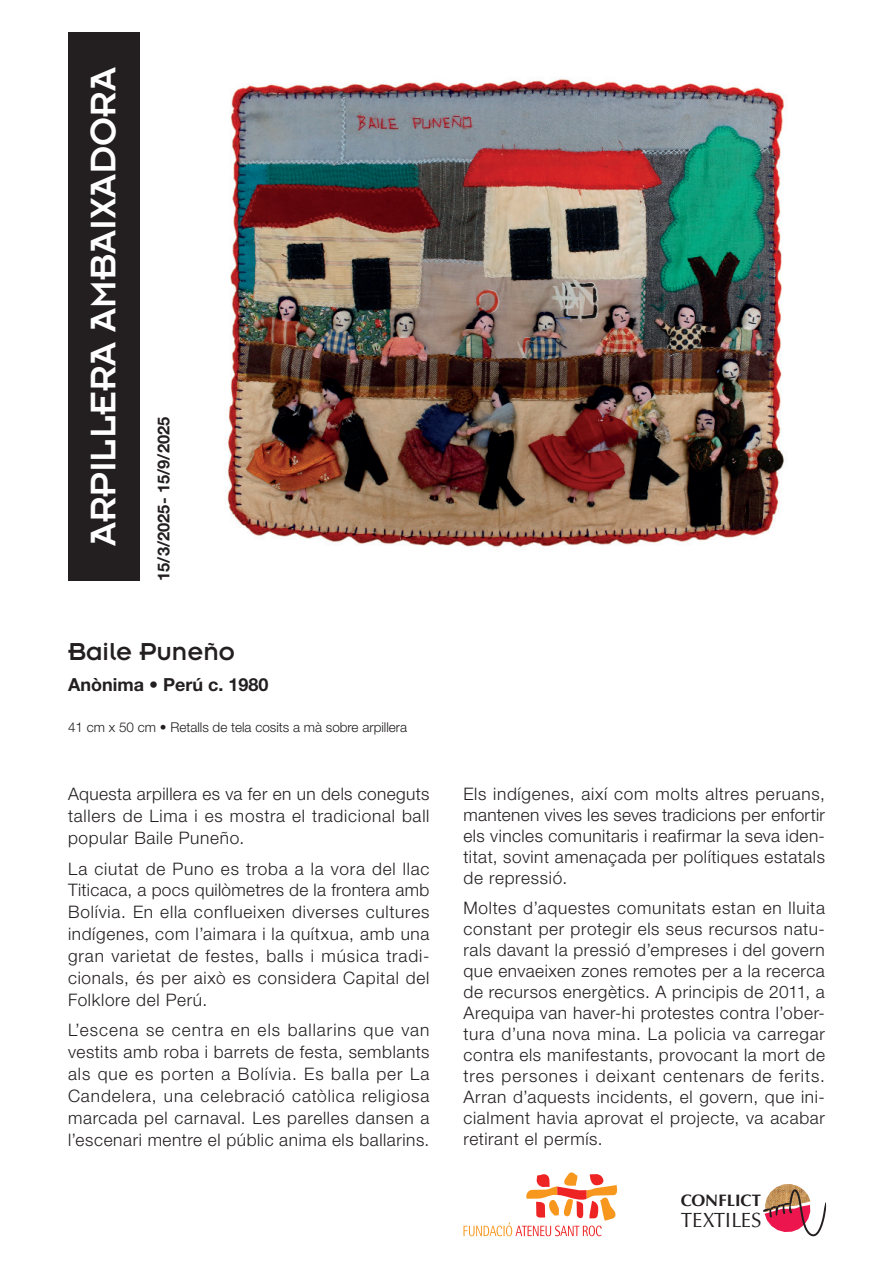
<style>
.page{position:relative;width:893px;height:1263px;background:#fff}
.page>*{position:absolute;margin:0;border:0;box-sizing:border-box;transform-origin:0 0}
.t1{font:39.15px "Insignia";color:#fff}
.t2{font:27px "Insignia";color:#231f20}
.t3{font:20.7px "Optima";letter-spacing:-.005em;color:#231f20}
.t4{font:700 18px "Helvetica Neue";color:#231f20}
.t5{font:300 17.25px/21px "Helvetica Neue";letter-spacing:.04em;color:#231f20;text-align:justify}
.t6{font:700 16.65px "Optima";color:#231f20}
.t7{font:700 16.5px "Helvetica Neue";color:#231f20}
.t8{font:300 13.5px "Helvetica Neue";color:#231f20}
</style>
<div class="page">
<div style="left:68px;top:33px;width:71px;height:548px;background:#231f20"></div>
<svg style="left:463px;top:1172px;width:154px;height:64px"></svg>
<img style="left:774px;top:1184px;width:28px;height:5px">
<svg style="left:763px;top:1189px;width:63px;height:47px"></svg>
<img style="left:227px;top:79px;width:558px;height:469px">
<h1 class="t1" style="left:83px;top:546px;width:480px;rotate:-90deg">ARPILLERA AMBAIXADORA</h1>
<p class="t7" style="left:153px;top:581px;width:166px;rotate:-90deg">15/3/2025- 15/9/2025</p>
<h2 class="t2" style="left:68px;top:637px;width:168px">Baile Puneño</h2>
<p class="t4" style="left:68px;top:673px;width:202px">Anònima • Perú c. 1980</p>
<p class="t8" style="left:68px;top:719px;width:341px">41 cm x 50 cm • Retalls de tela cosits a mà sobre arpillera</p>
<p class="t5" style="left:68px;top:783px;width:363px;line-height:21.9px">Aquesta arpillera es va fer en un dels coneguts tallers de Lima i es mostra el tradicional ball popular Baile Puneño.</p>
<p class="t5" style="left:68px;top:857px;width:363px;line-height:21.9px">La ciutat de Puno es troba a la vora del llac Titicaca, a pocs quilòmetres de la frontera amb Bolívia. En ella conflueixen diverses cultures indígenes, com l’aimara i la quítxua, amb una gran varietat de festes, balls i música tradi&shy;cionals, és per això es considera Capital del Folklore del Perú.</p>
<p class="t5" style="left:68px;top:1019px;width:363px;line-height:21.9px">L’escena se centra en els ballarins que van vestits amb roba i barrets de festa, semblants als que es porten a Bolívia. Es balla per La Candelera, una celebració catòlica religiosa marcada pel carnaval. Les parelles dansen a l’escenari mentre el públic anima els ballarins.</p>
<p class="t5" style="left:463px;top:783px;width:363px">Els indígenes, així com molts altres peruans, mantenen vives les seves tradicions per enfortir els vincles comunitaris i reafirmar la seva iden&shy;titat, sovint amenaçada per polítiques estatals de repressió.</p>
<p class="t5" style="left:463px;top:897px;width:363px">Moltes d’aquestes comunitats estan en lluita constant per protegir els seus recursos natu&shy;rals davant la pressió d’empreses i del govern que envaeixen zones remotes per a la recerca de recursos energètics. A principis de 2011, a Arequipa van haver-hi protestes contra l’ober&shy;tura d’una nova mina. La policia va carregar contra els manifestants, provocant la mort de tres persones i deixant centenars de ferits.<br>Arran d’aquests incidents, el govern, que ini&shy;cialment havia aprovat el projecte, va acabar retirant el permís.</p>
<p class="t6" style="left:681px;top:1191px;width:82px">CONFLICT</p>
<p class="t3" style="left:681px;top:1208px;width:82px">TEXTILES</p>
</div>
